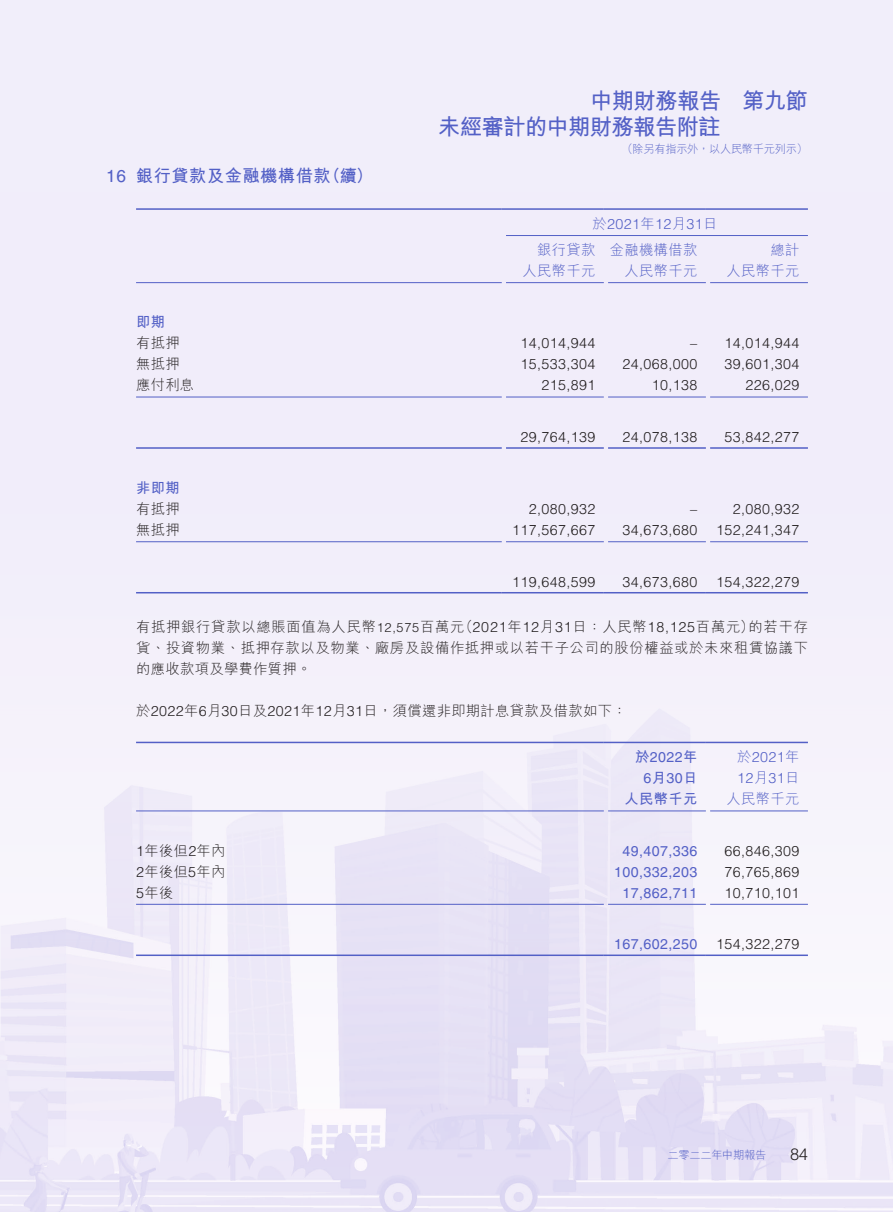
<style>
.page{position:relative;width:893px;height:1212px;background:#f1eefa}
.page>*{position:absolute;margin:0;border:0;box-sizing:border-box;transform-origin:0 0}
.t1{font:700 22.5px/25.5px "M Hei HK";letter-spacing:-.035em;color:#5360c6}
.t2{font:700 17.25px "M Hei HK";letter-spacing:.03em;color:#5360c6}
.t3{font:300 16.5px "Helvetica LT Std";color:#231f20}
.t4{font:300 14.25px "Helvetica LT Std";letter-spacing:.03em;color:#231f20}
.t5{font:300 14.25px/21px "M Hei HK";letter-spacing:.03em;color:#231f20;text-align:justify}
.t6{font:14.25px/21px "Helvetica LT Std";letter-spacing:.03em;color:#5360c6;text-align:center}
.t7{font:300 14.25px "M Hei HK";letter-spacing:.03em;color:#5360c6}
.t8{font:300 14.25px/21px "Helvetica LT Std";letter-spacing:.03em;color:#5360c6}
.t9{font:700 14.25px "M Hei HK";letter-spacing:.03em;color:#5360c6}
.t10{font:300 11.25px "M Hei HK";letter-spacing:-.03em;color:#5360c6}
.s1{font-family:"Helvetica LT Std";font-weight:400}
.s2{font-family:"M Hei HK"}
.s3{font-family:"Helvetica LT Std";font-size:12.75px}
.s4{font-family:"Helvetica LT Std"}
.s5{font-family:"M Hei HK";font-weight:700}
</style>
<div class="page">
<hr style="left:136px;top:208px;width:366px;height:2px;background:#5360c6">
<hr style="left:502px;top:208px;width:102px;height:2px;background:#5360c6">
<hr style="left:604px;top:208px;width:102px;height:2px;background:#5360c6">
<hr style="left:706px;top:208px;width:102px;height:2px;background:#5360c6">
<hr style="left:506px;top:235px;width:302px;height:1px;background:#5360c6">
<hr style="left:136px;top:282px;width:366px;height:1px;background:#5360c6">
<hr style="left:506px;top:282px;width:98px;height:1px;background:#5360c6">
<hr style="left:608px;top:282px;width:98px;height:1px;background:#5360c6">
<hr style="left:710px;top:282px;width:98px;height:1px;background:#5360c6">
<hr style="left:136px;top:397px;width:366px;height:1px;background:#5360c6">
<hr style="left:506px;top:397px;width:98px;height:1px;background:#5360c6">
<hr style="left:608px;top:397px;width:98px;height:1px;background:#5360c6">
<hr style="left:710px;top:397px;width:98px;height:1px;background:#5360c6">
<hr style="left:136px;top:447px;width:366px;height:2px;background:#5360c6">
<hr style="left:506px;top:447px;width:98px;height:2px;background:#5360c6">
<hr style="left:608px;top:447px;width:98px;height:2px;background:#5360c6">
<hr style="left:710px;top:447px;width:98px;height:2px;background:#5360c6">
<hr style="left:136px;top:541px;width:366px;height:1px;background:#5360c6">
<hr style="left:506px;top:541px;width:98px;height:1px;background:#5360c6">
<hr style="left:608px;top:541px;width:98px;height:1px;background:#5360c6">
<hr style="left:710px;top:541px;width:98px;height:1px;background:#5360c6">
<hr style="left:136px;top:592px;width:366px;height:1px;background:#5360c6">
<hr style="left:502px;top:592px;width:102px;height:1px;background:#5360c6">
<hr style="left:604px;top:592px;width:102px;height:1px;background:#5360c6">
<hr style="left:706px;top:592px;width:102px;height:1px;background:#5360c6">
<hr style="left:136px;top:742px;width:468px;height:1px;background:#5360c6">
<hr style="left:604px;top:742px;width:102px;height:1px;background:#5360c6">
<hr style="left:706px;top:742px;width:102px;height:1px;background:#5360c6">
<hr style="left:136px;top:810px;width:468px;height:1px;background:#5360c6">
<hr style="left:608px;top:810px;width:98px;height:1px;background:#5360c6">
<hr style="left:710px;top:810px;width:98px;height:1px;background:#5360c6">
<hr style="left:136px;top:904px;width:468px;height:1px;background:#5360c6">
<hr style="left:608px;top:904px;width:98px;height:1px;background:#5360c6">
<hr style="left:710px;top:904px;width:98px;height:1px;background:#5360c6">
<hr style="left:136px;top:954px;width:468px;height:2px;background:#5360c6">
<hr style="left:604px;top:954px;width:102px;height:2px;background:#5360c6">
<hr style="left:706px;top:954px;width:102px;height:2px;background:#5360c6">
<h1 class="t1" style="left:438px;top:87px;width:371px;text-indent:152px">中期財務報告 第九節未經審計的中期財務報告附註</h1>
<p class="t2" style="left:106px;top:164px;width:268px"><span class="s1">16</span> 銀行貸款及金融機構借款（續）</p>
<p class="t10" style="left:622px;top:141px;width:188px">（除另有指示外，以人民幣千元列示）</p>
<p class="t8" style="left:592px;top:213px;width:126px"><span class="s2">於</span>2021<span class="s2">年</span>12<span class="s2">月</span>31<span class="s2">日</span></p>
<p class="t7" style="left:537px;top:240px;width:162px">銀行貸款 金融機構借款</p>
<p class="t7" style="left:770px;top:240px;width:30px">總計</p>
<p class="t7" style="left:522px;top:261px;width:74px">人民幣千元</p>
<p class="t7" style="left:624px;top:261px;width:74px">人民幣千元</p>
<p class="t7" style="left:727px;top:261px;width:74px">人民幣千元</p>
<p class="t9" style="left:136px;top:312px;width:30px">即期</p>
<p class="t5" style="left:136px;top:332px;width:45px">有抵押</p>
<p class="t4" style="left:520px;top:334px;width:76px">14,014,944</p>
<p class="t4" style="left:690px;top:334px;width:111px">– 14,014,944</p>
<p class="t5" style="left:136px;top:353px;width:45px">無抵押</p>
<p class="t4" style="left:520px;top:355px;width:76px">15,533,304</p>
<p class="t4" style="left:622px;top:355px;width:76px">24,068,000</p>
<p class="t4" style="left:724px;top:355px;width:76px">39,601,304</p>
<p class="t5" style="left:136px;top:374px;width:60px">應付利息</p>
<p class="t4" style="left:541px;top:376px;width:55px">215,891</p>
<p class="t4" style="left:652px;top:376px;width:47px">10,138</p>
<p class="t4" style="left:745px;top:376px;width:55px">226,029</p>
<p class="t4" style="left:520px;top:428px;width:76px">29,764,139</p>
<p class="t4" style="left:622px;top:428px;width:76px">24,078,138</p>
<p class="t4" style="left:724px;top:428px;width:76px">53,842,277</p>
<p class="t9" style="left:136px;top:478px;width:45px">非即期</p>
<p class="t5" style="left:136px;top:498px;width:45px">有抵押</p>
<p class="t4" style="left:529px;top:500px;width:68px">2,080,932</p>
<p class="t4" style="left:690px;top:500px;width:9px">–</p>
<p class="t4" style="left:733px;top:500px;width:68px">2,080,932</p>
<p class="t5" style="left:136px;top:519px;width:45px">無抵押</p>
<p class="t4" style="left:512px;top:521px;width:85px">117,567,667</p>
<p class="t4" style="left:622px;top:521px;width:76px">34,673,680</p>
<p class="t4" style="left:716px;top:521px;width:85px">152,241,347</p>
<p class="t4" style="left:512px;top:573px;width:85px">119,648,599</p>
<p class="t4" style="left:622px;top:573px;width:76px">34,673,680</p>
<p class="t4" style="left:716px;top:573px;width:85px">154,322,279</p>
<p class="t5" style="left:136px;top:616px;width:673px">有抵押銀行貸款以總賬面值為人民幣<span class="s3">12,575</span>百萬元（<span class="s4">2021</span>年<span class="s4">12</span>月<span class="s4">31</span>日：人民幣<span class="s4">18,125</span>百萬元）的若干存貨、投資物業、抵押存款以及物業、廠房及設備作抵押或以若干子公司的股份權益或於未來租賃協議下的應收款項及學費作質押。</p>
<p class="t5" style="left:136px;top:700px;width:492px">於<span class="s4">2022</span>年<span class="s4">6</span>月<span class="s4">30</span>日及<span class="s4">2021</span>年<span class="s4">12</span>月<span class="s4">31</span>日，須償還非即期計息貸款及借款如下：</p>
<p class="t6" style="left:635px;top:747px;width:64px"><span class="s5">於</span>2022<span class="s5">年<br></span>6<span class="s5">月</span>30<span class="s5">日</span></p>
<p class="t8" style="left:737px;top:747px;width:64px"><span class="s2">於</span>2021<span class="s2">年<br></span>12<span class="s2">月</span>31<span class="s2">日</span></p>
<p class="t9" style="left:624px;top:789px;width:74px">人民幣千元</p>
<p class="t7" style="left:727px;top:789px;width:74px">人民幣千元</p>
<p class="t5" style="left:136px;top:839px;width:91px"><span class="s4">1</span>年後但<span class="s4">2</span>年內</p>
<p class="t6" style="left:622px;top:840px;width:76px">49,407,336</p>
<p class="t4" style="left:724px;top:842px;width:76px">66,846,309</p>
<p class="t5" style="left:136px;top:860px;width:91px"><span class="s4">2</span>年後但<span class="s4">5</span>年內</p>
<p class="t6" style="left:614px;top:861px;width:85px">100,332,203</p>
<p class="t4" style="left:724px;top:863px;width:76px">76,765,869</p>
<p class="t5" style="left:136px;top:881px;width:39px"><span class="s4">5</span>年後</p>
<p class="t6" style="left:622px;top:882px;width:76px">17,862,711</p>
<p class="t4" style="left:724px;top:884px;width:76px">10,710,101</p>
<p class="t6" style="left:614px;top:933px;width:85px">167,602,250</p>
<p class="t4" style="left:716px;top:935px;width:85px">154,322,279</p>
<p class="t10" style="left:668px;top:1146px;width:100px">二零二二年中期報告</p>
<p class="t3" style="left:790px;top:1144px;width:19px">84</p>
</div>
